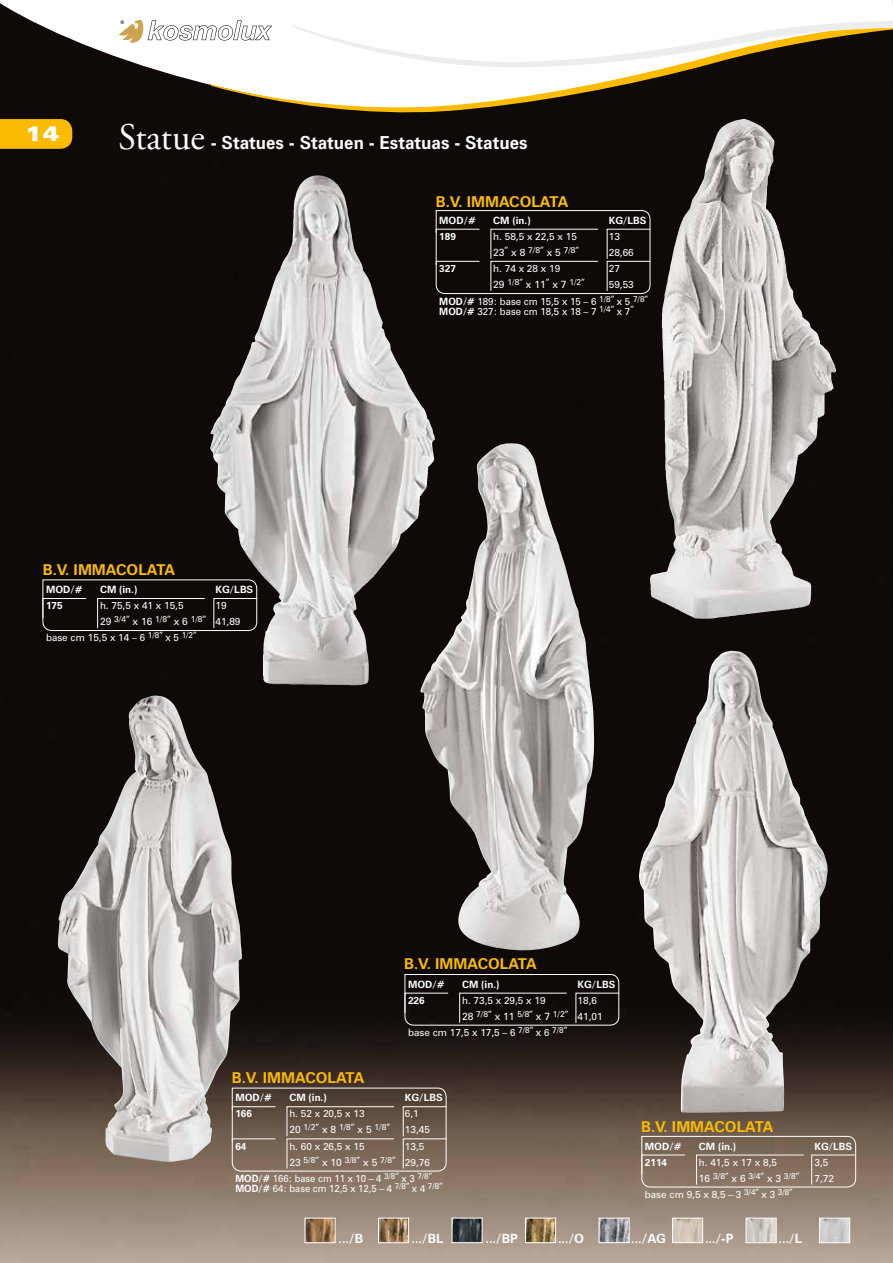
<style>
.page{position:relative;width:893px;height:1263px;background:#fff}
.page>*{position:absolute;margin:0;border:0;box-sizing:border-box;transform-origin:0 0}
.t1{font:900 expanded 21px "Zurich BT";color:#fff}
.t2{font:700 18px "Zurich BT";color:#fbfbfb;scale:.96 1}
.t3{font:700 15px "Zurich BT";color:#fabb00}
.t4{font:700 12.75px "Zurich BT";color:#f9fcfe}
.t5{font:10.2px "Zurich BT";color:#fbfdfe}
.t6{font:10.05px/16.5px "Zurich BT";color:#fbfdfe}
.t7{font:700 10.05px "Zurich BT";color:#fbfdfe}
.t8{font:10.05px/10.5px "Zurich BT";color:#fbfdfe;scale:.95 1}
.t9{font:8.4px "Zurich BT";color:#fbfdfe}
.s1{font-family:"Adobe Garamond Pro";font-weight:400;font-size:37.5px}
.s2{font-weight:700}
.s3{font-size:10.2px}
.s4{font-size:8.7px}
.s5{font-size:10.05px}
</style>
<div class="page">
<img style="left:0;top:0;width:893px;height:1263px">
<img style="left:821px;top:1220px;width:27px;height:21px">
<div style="left:819px;top:1218px;width:31px;height:25px;border:1px solid #fff"></div>
<img style="left:307px;top:1220px;width:27px;height:21px">
<div style="left:305px;top:1218px;width:31px;height:25px;border:1px solid #fff"></div>
<img style="left:380px;top:1220px;width:27px;height:21px">
<div style="left:378px;top:1218px;width:31px;height:25px;border:1px solid #fff"></div>
<img style="left:454px;top:1220px;width:27px;height:21px">
<div style="left:452px;top:1218px;width:31px;height:25px;border:1px solid #fff"></div>
<img style="left:527px;top:1220px;width:27px;height:21px">
<div style="left:525px;top:1218px;width:31px;height:25px;border:1px solid #fff"></div>
<img style="left:601px;top:1220px;width:27px;height:21px">
<div style="left:599px;top:1218px;width:31px;height:25px;border:1px solid #fff"></div>
<img style="left:748px;top:1220px;width:27px;height:21px">
<div style="left:746px;top:1218px;width:31px;height:25px;border:1px solid #fff"></div>
<img style="left:674px;top:1220px;width:27px;height:21px">
<div style="left:672px;top:1218px;width:31px;height:25px;border:1px solid #fff"></div>
<svg style="left:42px;top:579px;width:215px;height:52px;background:#1f1a17"></svg>
<img style="left:235px;top:176px;width:82px;height:205px">
<img style="left:639px;top:653px;width:145px;height:460px">
<svg style="left:435px;top:210px;width:216px;height:84px;background:#1e1916"></svg>
<svg style="left:641px;top:1135px;width:215px;height:53px;background:#887565"></svg>
<img style="left:662px;top:120px;width:78px;height:409px">
<img style="left:420px;top:443px;width:174px;height:509px">
<svg style="left:404px;top:974px;width:216px;height:52px;background:#201c19"></svg>
<img style="left:58px;top:696px;width:184px;height:466px">
<svg style="left:232px;top:1087px;width:215px;height:85px;background:#716052"></svg>
<svg style="left:209px;top:21px;width:684px;height:95px;fill:#0f0a07"></svg>
<svg style="left:292px;top:21px;width:601px;height:49px"></svg>
<svg style="left:0;top:119px;width:72px;height:30px;background:#f2b500"></svg>
<svg style="left:119px;top:19px;width:153px;height:26px"></svg>
<h1 class="t1" style="left:26px;top:122px;width:35px">14</h1>
<h2 class="t2" style="left:119px;top:131px;width:428px"><span class="s1">Statue</span> - Statues - Statuen - Estatuas - Statues</h2>
<h3 class="t3" style="left:436px;top:192px;width:134px">B.V. IMMACOLATA</h3>
<p class="t7" style="left:439px;top:214px;width:38px">MOD/#</p>
<p class="t7" style="left:493px;top:214px;width:39px">CM (in.)</p>
<p class="t7" style="left:609px;top:214px;width:39px">KG/LBS</p>
<p class="t7" style="left:439px;top:230px;width:18px">189</p>
<p class="t6" style="left:493px;top:228px;width:85px">h. 58,5 x 22,5 x 15</p>
<p class="t6" style="left:609px;top:228px;width:13px">13</p>
<p class="t5" style="left:493px;top:246px;width:88px">23<sup>”</sup> x 8 <sup>7/8</sup><sup>”</sup> x 5 <sup>7/8</sup><sup>”</sup></p>
<p class="t6" style="left:609px;top:244px;width:27px">28,66</p>
<p class="t7" style="left:439px;top:262px;width:18px">327</p>
<p class="t6" style="left:493px;top:260px;width:68px">h. 74 x 28 x 19</p>
<p class="t6" style="left:609px;top:260px;width:13px">27</p>
<p class="t5" style="left:493px;top:278px;width:93px">29 <sup>1/8</sup><sup>”</sup> x 11<sup>”</sup> x 7 <sup>1/2</sup><sup>”</sup></p>
<p class="t6" style="left:439px;top:276px;width:210px;text-indent:170px">59,53<br><span class="s2">MOD/#</span> 189: base cm 15,5 x 15 – 6 <sup>1/8</sup><sup>”</sup> <span class="s3">x</span> 5 <sup>7/8</sup><sup>”</sup></p>
<p class="t6" style="left:439px;top:303px;width:196px"><span class="s2">MOD/#</span> 327: base cm 18,5 x 18 – 7 <sup>1/4</sup><sup>”</sup> <span class="s3">x</span> 7<sup>”</sup></p>
<h3 class="t3" style="left:43px;top:561px;width:134px">B.V. IMMACOLATA</h3>
<p class="t7" style="left:46px;top:583px;width:38px">MOD/#</p>
<p class="t7" style="left:100px;top:583px;width:39px">CM (in.)</p>
<p class="t7" style="left:216px;top:583px;width:39px">KG/LBS</p>
<p class="t7" style="left:46px;top:599px;width:18px">175</p>
<p class="t6" style="left:100px;top:597px;width:85px">h. 75,5 x 41 x 15,5</p>
<p class="t6" style="left:216px;top:597px;width:13px">19</p>
<p class="t9" style="left:100px;top:614px;width:142px"><span class="s3">29</span> 3/4<span class="s4">”</span> <span class="s3">x 16</span> 1/8<span class="s4">”</span> <span class="s3">x 6</span> 1/8<span class="s4">”</span> <span class="s5">41,89</span></p>
<p class="t6" style="left:46px;top:629px;width:152px">base cm 15,5 x 14 – 6 <sup>1/8</sup><sup>”</sup> <span class="s3">x</span> 5 <sup>1/2</sup><sup>”</sup></p>
<h3 class="t3" style="left:232px;top:1069px;width:134px">B.V. IMMACOLATA</h3>
<h3 class="t3" style="left:404px;top:955px;width:134px">B.V. IMMACOLATA</h3>
<p class="t7" style="left:408px;top:978px;width:38px">MOD/#</p>
<p class="t7" style="left:462px;top:978px;width:39px">CM (in.)</p>
<p class="t7" style="left:578px;top:978px;width:39px">KG/LBS</p>
<p class="t7" style="left:408px;top:994px;width:18px">226</p>
<p class="t6" style="left:462px;top:992px;width:85px">h. 73,5 x 29,5 x 19</p>
<p class="t6" style="left:578px;top:992px;width:21px">18,6</p>
<p class="t9" style="left:462px;top:1009px;width:142px"><span class="s3">28</span> 7/8<span class="s4">”</span> <span class="s3">x 11</span> 5/8<span class="s4">”</span> <span class="s3">x 7</span> 1/2<span class="s4">”</span> <span class="s5">41,01</span></p>
<p class="t6" style="left:408px;top:1024px;width:161px">base cm 17,5 x 17,5 – 6 <sup>7/8</sup><sup>”</sup> <span class="s3">x</span> 6 <sup>7/8</sup><sup>”</sup></p>
<p class="t7" style="left:235px;top:1091px;width:38px">MOD/#</p>
<p class="t7" style="left:289px;top:1091px;width:39px">CM (in.)</p>
<p class="t7" style="left:405px;top:1091px;width:39px">KG/LBS</p>
<p class="t7" style="left:235px;top:1108px;width:18px">166</p>
<p class="t6" style="left:289px;top:1105px;width:77px">h. 52 x 20,5 x 13</p>
<p class="t6" style="left:405px;top:1105px;width:15px">6,1</p>
<p class="t9" style="left:289px;top:1122px;width:102px"><span class="s3">20</span> 1/2<span class="s4">”</span> <span class="s3">x 8</span> 1/8<span class="s4">”</span> <span class="s3">x 5</span> 1/8<span class="s4">”</span></p>
<p class="t6" style="left:405px;top:1121px;width:27px">13,45</p>
<p class="t7" style="left:235px;top:1140px;width:13px">64</p>
<p class="t6" style="left:289px;top:1138px;width:77px">h. 60 x 26,5 x 15</p>
<p class="t6" style="left:405px;top:1138px;width:21px">13,5</p>
<p class="t9" style="left:289px;top:1154px;width:142px"><span class="s3">23</span> 5/8<span class="s4">”</span> <span class="s3">x 10</span> 3/8<span class="s4">”</span> <span class="s3">x 5</span> 7/8<span class="s4">”</span> <span class="s5">29,76</span></p>
<p class="t8" style="left:235px;top:1173px;width:220px"><span class="s2">MOD/#</span> 166: base cm 11 x 10 – 4 <sup>3/8</sup><sup>”</sup> <span class="s3">x</span> 3 <sup>7/8</sup><sup>”<br></sup><span class="s2">MOD/#</span> 64: base cm 12,5 x 12,5 – 4 <sup>7/8</sup><sup>”</sup> <span class="s3">x</span> 4 <sup>7/8</sup><sup>”</sup></p>
<h3 class="t3" style="left:641px;top:1117px;width:134px">B.V. IMMACOLATA</h3>
<p class="t7" style="left:645px;top:1140px;width:38px">MOD/#</p>
<p class="t7" style="left:699px;top:1140px;width:39px">CM (in.)</p>
<p class="t7" style="left:814px;top:1140px;width:39px">KG/LBS</p>
<p class="t7" style="left:645px;top:1156px;width:24px">2114</p>
<p class="t6" style="left:699px;top:1154px;width:80px">h. 41,5 x 17 x 8,5</p>
<p class="t6" style="left:814px;top:1154px;width:15px">3,5</p>
<p class="t9" style="left:699px;top:1170px;width:102px"><span class="s3">16</span> 3/8<span class="s4">”</span> <span class="s3">x 6</span> 3/4<span class="s4">”</span> <span class="s3">x 3</span> 3/8<span class="s4">”</span></p>
<p class="t6" style="left:814px;top:1170px;width:21px">7,72</p>
<p class="t6" style="left:645px;top:1186px;width:150px">base cm 9,5 x 8,5 – 3 <sup>3/4</sup><sup>”</sup> <span class="s3">x</span> 3 <sup>3/8</sup><sup>”</sup></p>
<p class="t4" style="left:339px;top:1231px;width:26px">.../B</p>
<p class="t4" style="left:411px;top:1231px;width:33px">.../BL</p>
<p class="t4" style="left:485px;top:1231px;width:34px">.../BP</p>
<p class="t4" style="left:558px;top:1231px;width:28px">.../O</p>
<p class="t4" style="left:631px;top:1231px;width:36px">.../AG</p>
<p class="t4" style="left:705px;top:1231px;width:30px">.../-P</p>
<p class="t4" style="left:779px;top:1231px;width:25px">.../L</p>
</div>
